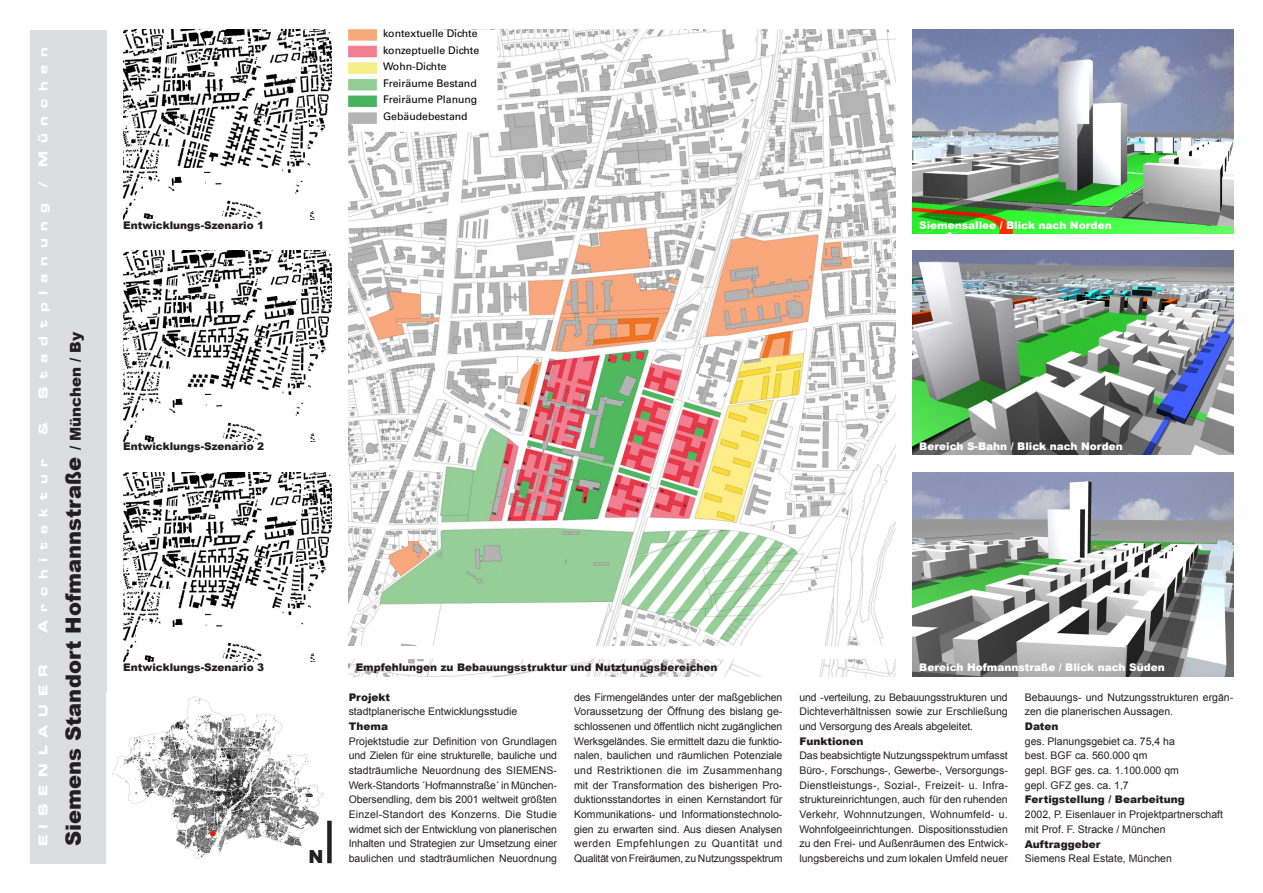
<style>
.page{position:relative;width:1263px;height:893px;background:#fff}
.page>*{position:absolute;margin:0;border:0;box-sizing:border-box;transform-origin:0 0}
.t1{font:900 21px "Arial";color:#231f20}
.t2{font:900 18px "Arial";color:#231f20}
.t3{font:12px "Eurostile Bold Extended Two";color:#fff}
.text-quer{font:10.5px/14.7px "Arial";color:#231f20;text-align:justify}
.text-quer-2{font:900 10.5px "Arial";color:#231f20}
.t4{font:10.5px "Univers LT Std";color:#000}
.t5{font:900 10.5px "Arial";color:#fff}
.s1{font-size:15px}
</style>
<div class="page">
<div style="left:30px;top:30px;width:76px;height:833px;background:#dcdddf"></div>
<img style="left:112px;top:696px;width:220px;height:164px">
<img style="left:349px;top:30px;width:546px;height:646px">
<img style="left:912px;top:30px;width:321px;height:204px">
<div style="left:353px;top:30px;width:144px;height:102px;background:#fff"></div>
<div style="left:339px;top:646px;width:868px;height:13px;background:#fff"></div>
<img style="left:912px;top:251px;width:321px;height:204px">
<img style="left:349px;top:29px;width:33px;height:95px">
<img style="left:123px;top:30px;width:209px;height:190px">
<img style="left:123px;top:251px;width:209px;height:190px">
<div style="left:136px;top:219px;width:166px;height:15px;background:#fff"></div>
<img style="left:123px;top:472px;width:209px;height:190px">
<div style="left:136px;top:628px;width:166px;height:14px;background:#fff"></div>
<img style="left:912px;top:472px;width:321px;height:204px">
<svg style="left:210px;top:831px;width:6px;height:5px"></svg>
<div style="left:327px;top:821px;width:5px;height:42px;background:#231f20"></div>
<p class="t3" style="left:35px;top:187px;width:142px;rotate:-90deg">/ M ü n c h e n</p>
<p class="t3" style="left:35px;top:399px;width:197px;rotate:-90deg">S t a d t p l a n u n g</p>
<p class="t3" style="left:35px;top:435px;width:14px;rotate:-90deg">&amp;</p>
<p class="t3" style="left:35px;top:633px;width:176px;rotate:-90deg">A r c h i t e k t u r</p>
<p class="t3" style="left:35px;top:846px;width:183px;rotate:-90deg">E I S E N L A U E R</p>
<p class="t1" style="left:58px;top:846px;width:515px;rotate:-90deg">Siemens Standort Hofmannstraße <span class="s1">/ München / By</span></p>
<p class="text-quer-2" style="left:123px;top:217px;width:142px">Entwicklungs-Szenario 1</p>
<p class="text-quer-2" style="left:123px;top:438px;width:142px">Entwicklungs-Szenario 2</p>
<p class="t4" style="left:383px;top:28px;width:96px">kontextuelle Dichte</p>
<p class="t4" style="left:383px;top:44px;width:98px">konzeptuelle Dichte</p>
<p class="t4" style="left:383px;top:61px;width:65px">Wohn-Dichte</p>
<p class="t4" style="left:383px;top:77px;width:95px">Freiräume Bestand</p>
<p class="t4" style="left:383px;top:94px;width:96px">Freiräume Planung</p>
<p class="t4" style="left:383px;top:110px;width:86px">Gebäudebestand</p>
<p class="t5" style="left:919px;top:217px;width:194px">Siemensallee / Blick nach Norden</p>
<p class="t5" style="left:919px;top:438px;width:205px">Bereich S-Bahn / Blick nach Norden</p>
<p class="text-quer-2" style="left:123px;top:660px;width:142px">Entwicklungs-Szenario 3</p>
<p class="t5" style="left:919px;top:660px;width:247px">Bereich Hofmannstraße / Blick nach Süden</p>
<p class="text-quer-2" style="left:356px;top:660px;width:363px">Empfehlungen zu Bebauungsstruktur und Nutztunugsbereichen</p>
<p class="t2" style="left:308px;top:844px;width:16px">N</p>
<p class="text-quer-2" style="left:349px;top:689px;width:43px">Projekt</p>
<p class="text-quer" style="left:349px;top:704px;width:170px">stadtplanerische Entwicklungsstudie</p>
<p class="text-quer-2" style="left:349px;top:719px;width:41px">Thema</p>
<p class="text-quer" style="left:349px;top:734px;width:210px">Projektstudie zur Definition von Grundlagen und Zielen für eine strukturelle, bauliche und stadträumliche Neuordnung des SIEMENS-Werk-Standorts ´Hofmannstraße´ in München-Obersendling, dem bis 2001 weltweit größten Einzel-Standort des Konzerns. Die Studie widmet sich der Entwicklung von planerischen Inhalten und Strategien zur Umsetzung einer baulichen und stadträumlichen Neuordnung</p>
<p class="text-quer" style="left:574px;top:690px;width:210px">des Firmengeländes unter der maßgeblichen Voraussetzung der Öffnung des bislang ge&shy;schlossenen und öffentlich nicht zugänglichen Werksgeländes. Sie ermittelt dazu die funktio&shy;nalen, baulichen und räumlichen Potenziale und Restriktionen die im Zusammenhang mit der Transformation des bisherigen Pro&shy;duktionsstandortes in einen Kernstandort für Kommunikations- und Informationstechnolo&shy;gien zu erwarten sind. Aus diesen Analysen werden Empfehlungen zu Quantität und Qualität von Freiräumen, zu Nutzungsspektrum</p>
<p class="text-quer" style="left:799px;top:690px;width:210px">und -verteilung, zu Bebauungsstrukturen und Dichteverhältnissen sowie zur Erschließung und Versorgung des Areals abgeleitet.</p>
<p class="text-quer-2" style="left:799px;top:733px;width:66px">Funktionen</p>
<p class="text-quer" style="left:799px;top:748px;width:210px">Das beabsichtigte Nutzungsspektrum umfasst Büro-, Forschungs-, Gewerbe-, Versorgungs-Dienstleistungs-, Sozial-, Freizeit- u. Infra&shy;struktureinrichtungen, auch für den ruhenden Verkehr, Wohnnutzungen, Wohnumfeld- u.<br>Wohnfolgeeinrichtungen. Dispositionsstudien zu den Frei- und Außenräumen des Entwick&shy;lungsbereichs und zum lokalen Umfeld neuer</p>
<p class="text-quer" style="left:1025px;top:690px;width:210px">Bebauungs- und Nutzungsstrukturen ergän&shy;zen die planerischen Aussagen.</p>
<p class="text-quer-2" style="left:1025px;top:719px;width:35px">Daten</p>
<p class="text-quer" style="left:1025px;top:734px;width:152px">ges. Planungsgebiet ca. 75,4 ha</p>
<p class="text-quer" style="left:1025px;top:748px;width:124px">best. BGF ca. 560.000 qm</p>
<p class="text-quer" style="left:1025px;top:763px;width:156px">gepl. BGF ges. ca. 1.100.000 qm</p>
<p class="text-quer" style="left:1025px;top:778px;width:105px">gepl. GFZ ges. ca. 1,7</p>
<p class="text-quer-2" style="left:1025px;top:792px;width:162px">Fertigstellung / Bearbeitung</p>
<p class="text-quer" style="left:1025px;top:807px;width:200px">2002, P. Eisenlauer in Projektpartnerschaft</p>
<p class="text-quer" style="left:1025px;top:822px;width:142px">mit Prof. F. Stracke / München</p>
<p class="text-quer-2" style="left:1025px;top:836px;width:77px">Auftraggeber</p>
<p class="text-quer" style="left:1025px;top:851px;width:149px">Siemens Real Estate, München</p>
</div>
